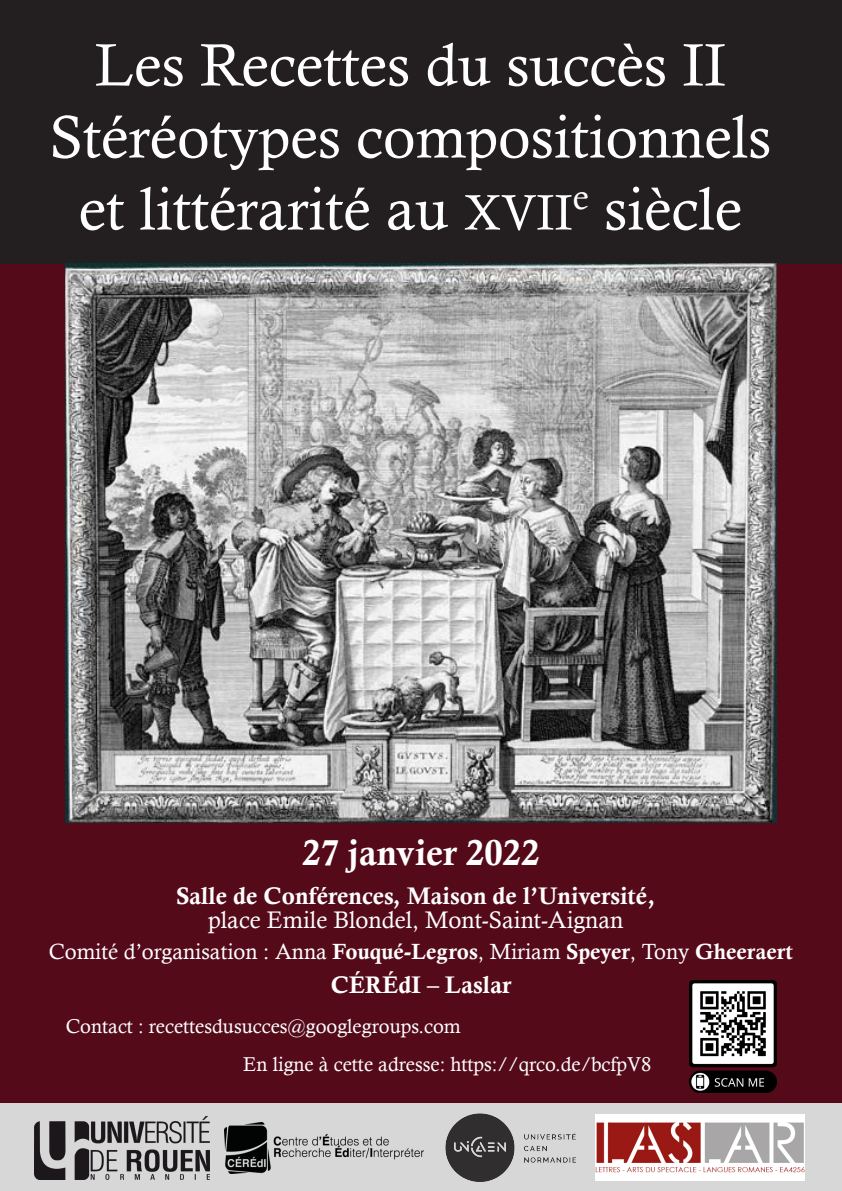
<style>
.page{position:relative;width:842px;height:1191px;background:#540a19}
.page>*{position:absolute;margin:0;border:0;box-sizing:border-box;transform-origin:0 0}
.t1{font:60px/72px "Calisto";color:#fff;text-align:center}
.t2{font:36px "Calis MT Bol";color:#fff}
.t3{font:24px "Calis MT Bol";color:#fff}
.t4{font:24px "Calisto";color:#fff}
.t5{font:22px "Calisto";color:#fff}
.t6{font:20px "Calisto";color:#fff}
.s1{font-size:50px}
.s2{font-family:"Calis MT Bol"}
</style>
<div class="page">
<div style="left:0;top:1103px;width:841px;height:88px;background:#d7d7d7"></div>
<div style="left:0;top:0;width:842px;height:264px;background:#231f20"></div>
<img style="left:225px;top:1123px;width:198px;height:50px">
<img style="left:66px;top:264px;width:710px;height:558px">
<img style="left:34px;top:1116px;width:176px;height:63px">
<img style="left:445px;top:1113px;width:131px;height:69px">
<img style="left:595px;top:1114px;width:209px;height:66px">
<img style="left:690px;top:980px;width:86px;height:112px">
<p class="t1" style="left:95px;top:28px;width:633px">Les Recettes du succès II</p>
<p class="t1" style="left:50px;top:100px;width:723px">Stéréotypes compositionnels et littérarité au <span class="s1">XVII</span><sup>e</sup> siècle</p>
<p class="t2" style="left:302px;top:832px;width:239px">27 janvier 2022</p>
<p class="t3" style="left:176px;top:881px;width:481px">Salle de Conférences, Maison de l’Université,</p>
<p class="t4" style="left:208px;top:906px;width:417px">place Emile Blondel, Mont-Saint-Aignan</p>
<p class="t5" style="left:49px;top:938px;width:746px">Comité d’organisation : Anna <span class="s2">Fouqué-Legros</span>, Miriam <span class="s2">Speyer</span>, Tony <span class="s2">Gheeraert</span></p>
<p class="t3" style="left:331px;top:971px;width:182px">CÉRÉdI – Laslar</p>
<p class="t6" style="left:66px;top:1014px;width:396px">Contact : recettesdusucces@googlegroups.com</p>
<p class="t6" style="left:243px;top:1052px;width:410px">En ligne à cette adresse: https://qrco.de/bcfpV8</p>
</div>
